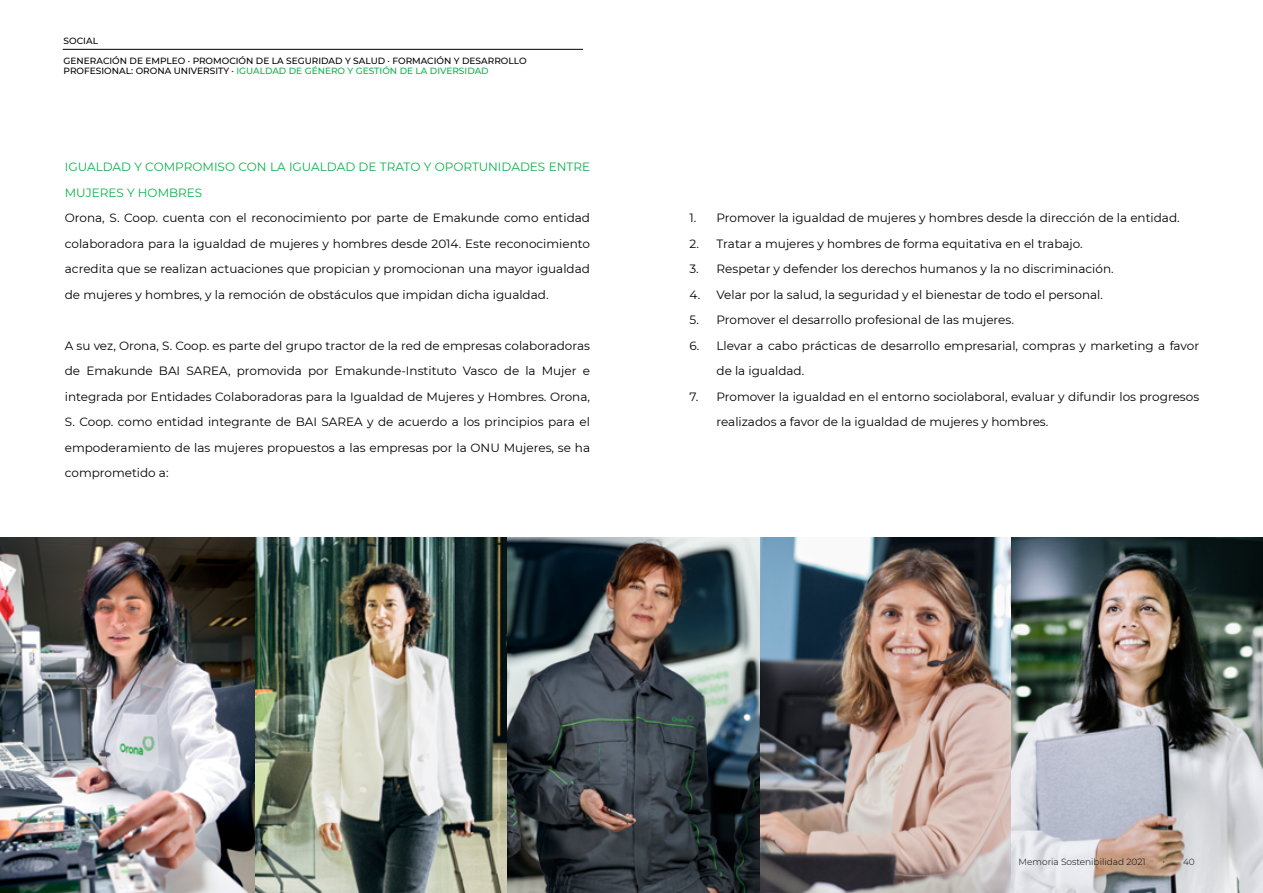
<style>
.page{position:relative;width:1263px;height:893px;background:#fff}
.page>*{position:absolute;margin:0;border:0;box-sizing:border-box;transform-origin:0 0}
.t1{font:12px/25.5px "Montserrat";color:#000;text-align:justify}
.t2{font:12px/25.5px "Montserrat";color:#0db14b}
.t3{font:500 9px/19.6px "Montserrat";color:#000}
.t4{font:500 9px "Montserrat";color:#0db14b}
.t5{font:300 9px "Montserrat";color:#000}
.s1{color:#000}
.s2{font-family:"Minion Pro";font-weight:400}
</style>
<div class="page">
<img style="left:258px;top:538px;width:754px;height:355px">
<img style="left:0;top:538px;width:258px;height:355px">
<img style="left:1012px;top:538px;width:251px;height:355px">
<hr style="left:63px;top:49px;width:520px;height:1px;background:#000">
<p class="t3" style="left:64px;top:31px;width:464px">SOCIAL<br>GENERACIÓN DE EMPLEO · PROMOCIÓN DE LA SEGURIDAD Y SALUD · FORMACIÓN Y DESARROLLO</p>
<p class="t4" style="left:64px;top:65px;width:426px"><span class="s1">PROFESIONAL: ORONA UNIVERSITY ·</span> IGUALDAD DE GÉNERO Y GESTIÓN DE LA DIVERSIDAD</p>
<p class="t2" style="left:65px;top:154px;width:527px">IGUALDAD Y COMPROMISO CON LA IGUALDAD DE TRATO Y OPORTUNIDADES ENTRE<br>MUJERES Y HOMBRES</p>
<p class="t1" style="left:65px;top:205px;width:527px">Orona, S. Coop. cuenta con el reconocimiento por parte de Emakunde como entidad colaboradora para la igualdad de mujeres y hombres desde 2014. Este reconocimiento acredita que se realizan actuaciones que propician y promocionan una mayor igualdad de mujeres y hombres, y la remoción de obstáculos que impidan dicha igualdad.</p>
<p class="t1" style="left:65px;top:332px;width:527px">A su vez, Orona, S. Coop. es parte del grupo tractor de la red de empresas colaboradoras de Emakunde BAI SAREA, promovida por Emakunde-Instituto Vasco de la Mujer e integrada por Entidades Colaboradoras para la Igualdad de Mujeres y Hombres. Orona, S. Coop. como entidad integrante de BAI SAREA y de acuerdo a los principios para el empoderamiento de las mujeres propuestos a las empresas por la ONU Mujeres, se ha comprometido a:</p>
<p class="t1" style="left:689px;top:205px;width:492px">1. Promover la igualdad de mujeres y hombres desde la dirección de la entidad.</p>
<p class="t1" style="left:689px;top:230px;width:395px">2. Tratar a mujeres y hombres de forma equitativa en el trabajo.</p>
<p class="t1" style="left:689px;top:256px;width:426px">3. Respetar y defender los derechos humanos y la no discriminación.</p>
<p class="t1" style="left:689px;top:281px;width:415px">4. Velar por la salud, la seguridad y el bienestar de todo el personal.</p>
<p class="t1" style="left:689px;top:307px;width:326px">5. Promover el desarrollo profesional de las mujeres.</p>
<p class="t1" style="left:716px;top:332px;width:484px;text-indent:-27px">6. Llevar a cabo prácticas de desarrollo empresarial, compras y marketing a favor de la igualdad.</p>
<p class="t1" style="left:716px;top:383px;width:484px;text-indent:-27px">7. Promover la igualdad en el entorno sociolaboral, evaluar y difundir los progresos realizados a favor de la igualdad de mujeres y hombres.</p>
<p class="t5" style="left:1018px;top:856px;width:129px">Memoria Sostenibilidad 2021</p>
<p class="t5" style="left:1163px;top:856px;width:33px"><span class="s2">·</span> 40</p>
</div>
